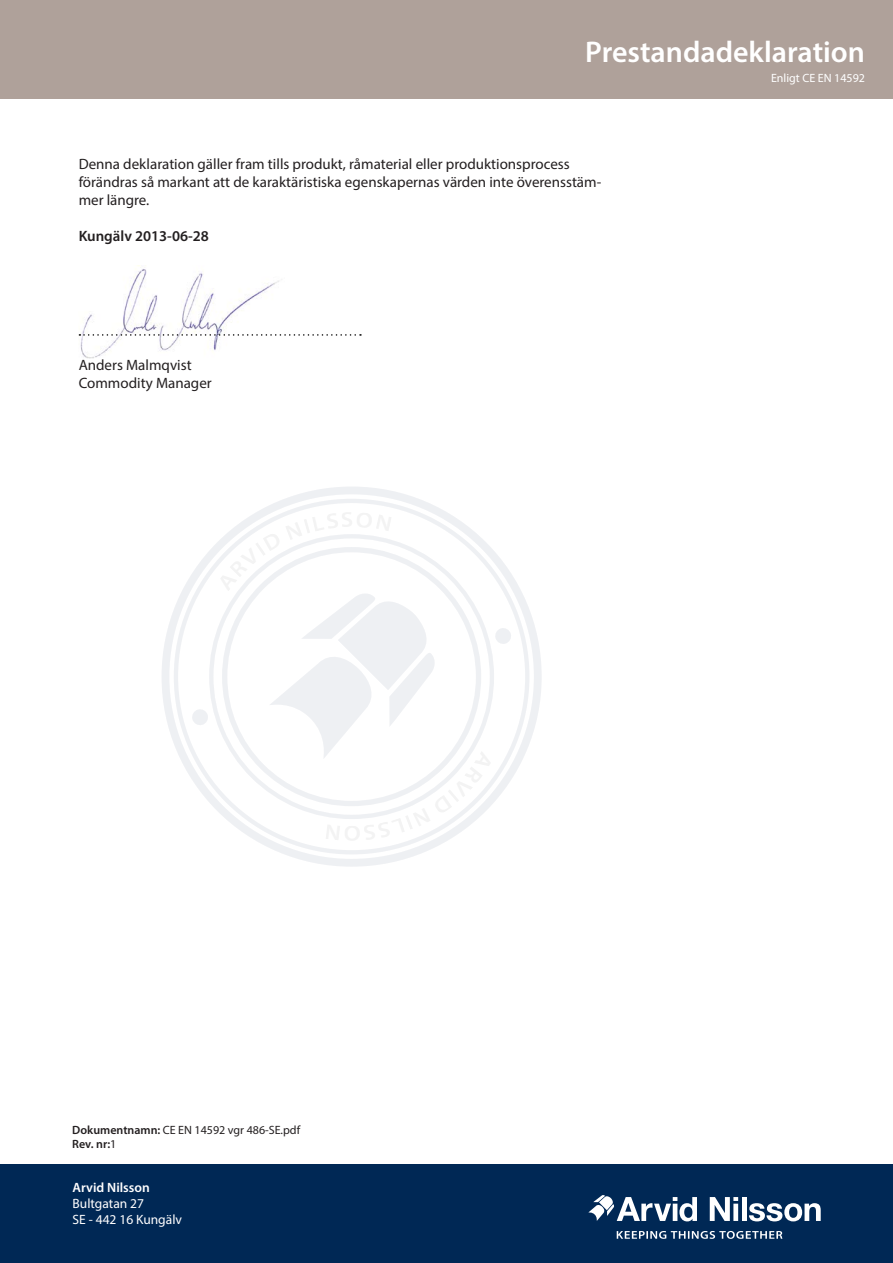
<style>
.page{position:relative;width:893px;height:1263px;background:#fff}
.page>*{position:absolute;margin:0;border:0;box-sizing:border-box;transform-origin:0 0}
.Dokumenttyp{font:600 30px "Myriad Pro";color:#fff}
.Löpande_text{font:15px/18px "Myriad Pro";color:#231f20}
.Löpande_text-2{font:600 15px "Myriad Pro";color:#231f20}
.Adress{font:13.5px/16.2px "Myriad Pro";color:#fff}
.Dokument{font:12px/14.4px "Myriad Pro";color:#231f20}
.Dokument_2{font:12px "Myriad Pro";color:#fff}
.s1{font-weight:600}
</style>
<div class="page">
<svg style="left:162px;top:487px;width:380px;height:380px"></svg>
<svg style="left:174px;top:499px;width:355px;height:355px"></svg>
<svg style="left:191px;top:708px;width:18px;height:18px"></svg>
<svg style="left:494px;top:627px;width:18px;height:18px"></svg>
<svg style="left:222px;top:547px;width:259px;height:259px"></svg>
<svg style="left:269px;top:591px;width:168px;height:168px"></svg>
<div style="left:0;top:1164px;width:893px;height:99px;background:#002855"></div>
<svg style="left:710px;top:1197px;width:28px;height:24px"></svg>
<hr style="left:742px;top:1197px;width:4px;height:24px;background:#fff">
<svg style="left:749px;top:1203px;width:72px;height:18px"></svg>
<svg style="left:588px;top:1195px;width:109px;height:26px"></svg>
<svg style="left:617px;top:1231px;width:165px;height:8px"></svg>
<div style="left:0;top:0;width:893px;height:99px;background:#afa19a"></div>
<img style="left:80px;top:265px;width:199px;height:94px">
<svg style="left:79px;top:334px;width:282px;height:2px"></svg>
<p class="Dokumenttyp" style="left:585px;top:33px;width:281px">Prestandadeklaration</p>
<p class="Löpande_text" style="left:79px;top:155px;width:524px">Denna deklaration gäller fram tills produkt, råmaterial eller produktionsprocess förändras så markant att de karaktäristiska egenskapernas värden inte överensstäm&shy;mer längre.</p>
<p class="Löpande_text-2" style="left:79px;top:226px;width:132px">Kungälv 2013-06-28</p>
<p class="Löpande_text" style="left:79px;top:356px;width:135px">Anders Malmqvist<br>Commodity Manager</p>
<p class="Dokument_2" style="left:771px;top:71px;width:95px">Enligt CE EN 14592</p>
<p class="Dokument" style="left:72px;top:1122px;width:229px"><span class="s1">Dokumentnamn:</span> CE EN 14592 vgr 486-SE.pdf<br><span class="s1">Rev. nr:</span>1</p>
<p class="Adress" style="left:73px;top:1179px;width:111px"><span class="s1">Arvid Nilsson<br></span>Bultgatan 27<br>SE - 442 16 Kungälv</p>
</div>
